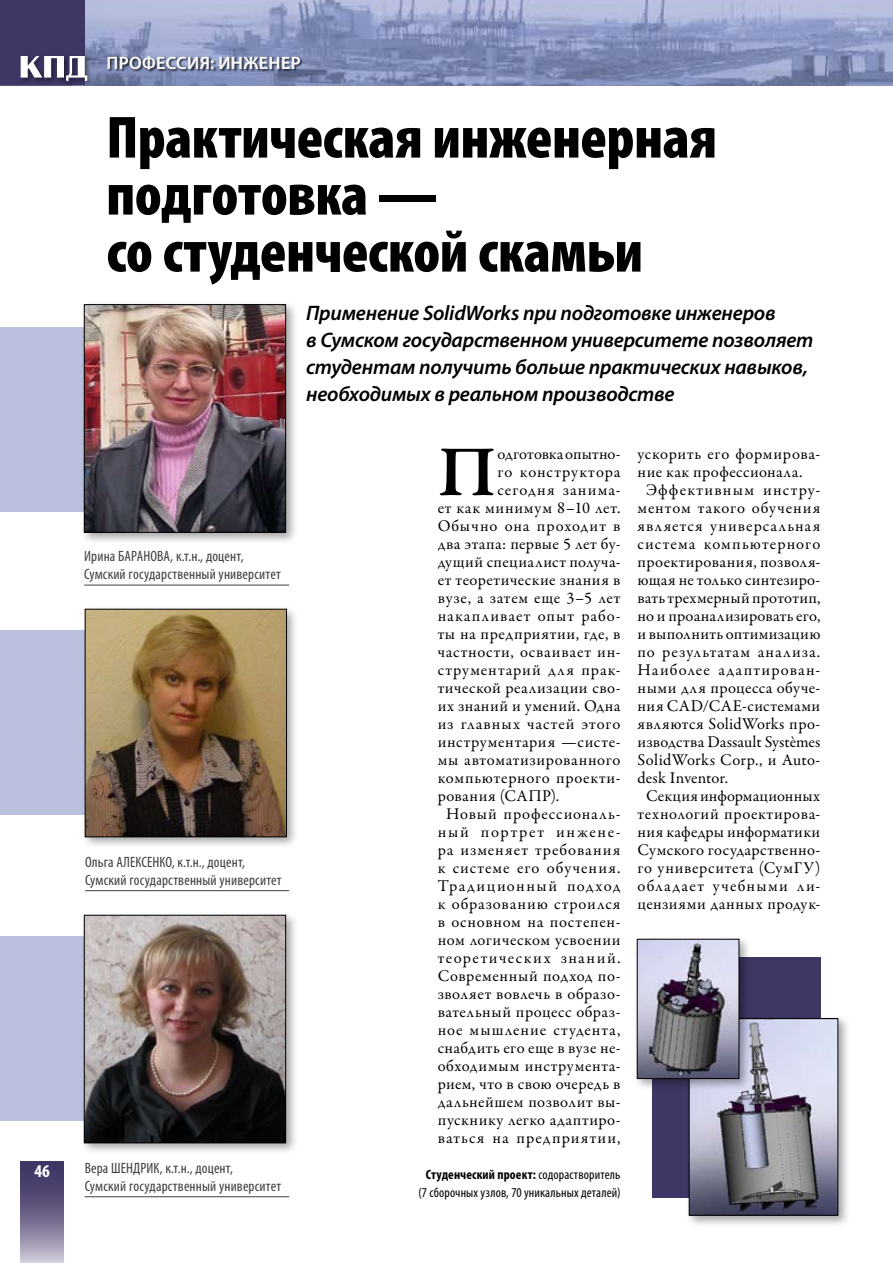
<style>
.page{position:relative;width:893px;height:1263px;background:#fff}
.page>*{position:absolute;margin:0;border:0;box-sizing:border-box;transform-origin:0 0}
.t1{font:600 72.9px "Garamond Premr Pro";color:#000}
.t2{font:900 condensed 60px/57px "Myriad Pro";letter-spacing:-.01em;color:#000}
.t3{font:italic 600 21px/27px "Myriad Pro";letter-spacing:-.01em;color:#000}
.t4{font:600 18px "Myriad Pro";letter-spacing:.02em;color:#fff}
.t5{font:700 condensed 18px "Myriad Pro";color:#fff}
.t6{font:16.5px "Garamond Premr Pro";letter-spacing:.04em;color:#000}
.t7{font:16.5px "Garamond Premr Pro";letter-spacing:.065em;color:#000}
.t8{font:16.5px "Garamond Premr Pro";letter-spacing:.015em;color:#000}
.t9{font:16.5px "Garamond Premr Pro";letter-spacing:.02em;color:#000}
.t10{font:16.5px "Garamond Premr Pro";letter-spacing:.01em;color:#000}
.t11{font:16.5px "Garamond Premr Pro";letter-spacing:.09em;color:#000}
.t12{font:16.5px "Garamond Premr Pro";letter-spacing:.08em;color:#000}
.t13{font:16.5px "Garamond Premr Pro";letter-spacing:.07em;color:#000}
.t14{font:16.5px "Garamond Premr Pro";letter-spacing:.005em;color:#000}
.t15{font:16.5px "Garamond Premr Pro";letter-spacing:.075em;color:#000}
.t16{font:16.5px "Garamond Premr Pro";letter-spacing:.11em;color:#000}
.t17{font:16.5px "Garamond Premr Pro";color:#000}
.t18{font:condensed 15px/18px "Myriad Pro";letter-spacing:.01em;color:#3e3e40}
.t19{font:condensed 13.5px/18px "Myriad Pro";letter-spacing:.01em;color:#000;text-align:center}
.s1{font-weight:700}
</style>
<div class="page">
<svg style="left:21px;top:1161px;width:43px;height:102px;background:#746b8e"></svg>
<img style="left:85px;top:0;width:808px;height:85px">
<div style="left:0;top:0;width:85px;height:85px;background:#3e3765"></div>
<div style="left:18px;top:53px;width:82px;height:41px;background:#000;opacity:.5"></div>
<svg style="left:21px;top:56px;width:66px;height:25px"></svg>
<div style="left:108px;top:56px;width:767px;height:32px;background:#000;opacity:.75"></div>
<div style="left:0;top:327px;width:266px;height:185px;background:#bac0de"></div>
<div style="left:652px;top:957px;width:169px;height:240px;background:#3e3765"></div>
<div style="left:0;top:630px;width:266px;height:185px;background:#bac0de"></div>
<div style="left:0;top:936px;width:266px;height:185px;background:#bac0de"></div>
<hr style="left:85px;top:890px;width:204px;height:1px;background:#3e3e40">
<hr style="left:85px;top:1196px;width:204px;height:1px;background:#3e3e40">
<div style="left:80px;top:300px;width:225px;height:251px;background:#000;opacity:.35"></div>
<img style="left:86px;top:306px;width:198px;height:224px">
<div style="left:84px;top:304px;width:202px;height:228px;border:1px solid #000"></div>
<div style="left:81px;top:605px;width:225px;height:251px;background:#000;opacity:.35"></div>
<img style="left:87px;top:611px;width:198px;height:224px">
<div style="left:85px;top:609px;width:202px;height:228px;border:1px solid #000"></div>
<div style="left:80px;top:911px;width:225px;height:251px;background:#000;opacity:.35"></div>
<img style="left:86px;top:917px;width:198px;height:224px">
<div style="left:84px;top:915px;width:202px;height:228px;border:1px solid #000"></div>
<hr style="left:84px;top:585px;width:205px;height:1px;background:#3e3e40">
<div style="left:685px;top:1014px;width:172px;height:221px;background:#000;opacity:.35"></div>
<img style="left:691px;top:1020px;width:145px;height:193px">
<div style="left:689px;top:1018px;width:149px;height:197px;border:1px solid #000"></div>
<div style="left:633px;top:935px;width:125px;height:162px;background:#000;opacity:.35"></div>
<img style="left:639px;top:941px;width:98px;height:136px">
<div style="left:637px;top:939px;width:102px;height:140px;border:1px solid #000"></div>
<p class="t5" style="left:34px;top:1160px;width:17px">46</p>
<p class="t4" style="left:106px;top:51px;width:196px">Профессия: инженер</p>
<h2 class="t2" style="left:106px;top:107px;width:612px">Практическая инженерная подготовка —<br>со студенческой скамьи</h2>
<p class="t3" style="left:306px;top:299px;width:509px">Применение SolidWorks при подготовке инженеров<br>в Сумском государственном университете позволяет студентам получить больше практических навыков, необходимых в реальном производстве</p>
<p class="t18" style="left:84px;top:547px;width:198px">Ирина БАРАНОВА, к.т.н., доцент,<br>Сумский государственный университет</p>
<p class="t18" style="left:85px;top:853px;width:198px">Ольга АЛЕКСЕНКО, к.т.н., доцент,<br>Сумский государственный университет</p>
<p class="t18" style="left:85px;top:1159px;width:198px">Вера ШЕНДРИК, к.т.н., доцент,<br>Сумский государственный университет</p>
<h1 class="t1" style="left:438px;top:428px;width:60px">П</h1>
<p class="t10" style="left:497px;top:444px;width:125px">одготовка опытно-</p>
<p class="t7" style="left:497px;top:462px;width:125px">го конструктора</p>
<p class="t13" style="left:497px;top:480px;width:125px">сегодня занима-</p>
<p class="t6" style="left:438px;top:498px;width:184px">ет как минимум 8–10 лет.</p>
<p class="t6" style="left:438px;top:516px;width:184px">Обычно она проходит в</p>
<p class="t9" style="left:438px;top:534px;width:184px">два этапа: первые 5 лет бу-</p>
<p class="t6" style="left:438px;top:552px;width:184px">дущий специалист получа-</p>
<p class="t6" style="left:438px;top:570px;width:184px">ет теоретические знания в</p>
<p class="t6" style="left:438px;top:588px;width:184px">вузе, а затем еще 3–5 лет</p>
<p class="t7" style="left:438px;top:606px;width:184px">накапливает опыт рабо-</p>
<p class="t6" style="left:438px;top:624px;width:184px">ты на предприятии, где, в</p>
<p class="t6" style="left:438px;top:642px;width:184px">частности, осваивает ин-</p>
<p class="t7" style="left:438px;top:660px;width:184px">струментарий для прак-</p>
<p class="t6" style="left:438px;top:678px;width:184px">тической реализации сво-</p>
<p class="t6" style="left:438px;top:696px;width:184px">их знаний и умений. Одна</p>
<p class="t7" style="left:438px;top:714px;width:184px">из главных частей этого</p>
<p class="t6" style="left:438px;top:732px;width:184px">инструментария —систе-</p>
<p class="t6" style="left:438px;top:750px;width:184px">мы автоматизированного</p>
<p class="t6" style="left:438px;top:768px;width:184px">компьютерного проекти-</p>
<p class="t6" style="left:438px;top:786px;width:123px">рования (САПР).</p>
<p class="t6" style="left:446px;top:804px;width:176px">Новый профессиональ-</p>
<p class="t16" style="left:438px;top:822px;width:184px">ный портрет инжене-</p>
<p class="t7" style="left:438px;top:840px;width:184px">ра изменяет требования</p>
<p class="t7" style="left:438px;top:858px;width:184px">к системе его обучения.</p>
<p class="t11" style="left:438px;top:876px;width:184px">Традиционный подход</p>
<p class="t6" style="left:438px;top:894px;width:184px">к образованию строился</p>
<p class="t6" style="left:438px;top:912px;width:184px">в основном на постепен-</p>
<p class="t6" style="left:438px;top:930px;width:184px">ном логическом усвоении</p>
<p class="t11" style="left:438px;top:948px;width:184px">теоретических знаний.</p>
<p class="t6" style="left:438px;top:966px;width:184px">Современный подход по-</p>
<p class="t6" style="left:438px;top:984px;width:184px">зволяет вовлечь в образо-</p>
<p class="t6" style="left:438px;top:1002px;width:184px">вательный процесс образ-</p>
<p class="t7" style="left:438px;top:1020px;width:184px">ное мышление студента,</p>
<p class="t6" style="left:438px;top:1038px;width:184px">снабдить его еще в вузе не-</p>
<p class="t6" style="left:438px;top:1056px;width:184px">обходимым инструмента-</p>
<p class="t6" style="left:438px;top:1074px;width:184px">рием, что в свою очередь в</p>
<p class="t6" style="left:438px;top:1092px;width:184px">дальнейшем позволит вы-</p>
<p class="t6" style="left:438px;top:1110px;width:184px">пускнику легко адаптиро-</p>
<p class="t13" style="left:438px;top:1128px;width:184px">ваться на предприятии,</p>
<p class="t19" style="left:418px;top:1165px;width:204px"><span class="s1">Студенческий проект:</span> содорастворитель (7 сборочных узлов, 70 уникальных деталей)</p>
<p class="t6" style="left:637px;top:444px;width:184px">ускорить его формирова-</p>
<p class="t6" style="left:637px;top:462px;width:166px">ние как профессионала.</p>
<p class="t12" style="left:646px;top:480px;width:176px">Эффективным инстру-</p>
<p class="t6" style="left:637px;top:498px;width:184px">ментом такого обучения</p>
<p class="t7" style="left:637px;top:516px;width:184px">является универсальная</p>
<p class="t7" style="left:637px;top:534px;width:184px">система компьютерного</p>
<p class="t6" style="left:637px;top:552px;width:184px">проектирования, позволя-</p>
<p class="t9" style="left:637px;top:570px;width:184px">ющая не только синтезиро-</p>
<p class="t8" style="left:637px;top:588px;width:184px">вать трехмерный прототип,</p>
<p class="t10" style="left:637px;top:606px;width:184px">но и проанализировать его,</p>
<p class="t9" style="left:637px;top:624px;width:184px">и выполнить оптимизацию</p>
<p class="t7" style="left:637px;top:642px;width:184px">по результатам анализа.</p>
<p class="t15" style="left:637px;top:660px;width:184px">Наиболее адаптирован-</p>
<p class="t6" style="left:637px;top:678px;width:184px">ными для процесса обуче-</p>
<p class="t6" style="left:637px;top:696px;width:184px">ния CAD/CAE-системами</p>
<p class="t6" style="left:637px;top:714px;width:183px">являются SolidWorks про-</p>
<p class="t14" style="left:637px;top:732px;width:184px">изводства Dassault Systèmes</p>
<p class="t8" style="left:637px;top:750px;width:183px">SolidWorks Corp., и Auto-</p>
<p class="t17" style="left:637px;top:768px;width:92px">desk Inventor.</p>
<p class="t10" style="left:646px;top:786px;width:176px">Секция информационных</p>
<p class="t6" style="left:637px;top:804px;width:184px">технологий проектирова-</p>
<p class="t8" style="left:637px;top:822px;width:184px">ния кафедры информатики</p>
<p class="t6" style="left:637px;top:840px;width:184px">Сумского государственно-</p>
<p class="t6" style="left:637px;top:858px;width:184px">го университета (СумГУ)</p>
<p class="t12" style="left:637px;top:876px;width:184px">обладает учебными ли-</p>
<p class="t6" style="left:637px;top:894px;width:184px">цензиями данных продук-</p>
</div>
